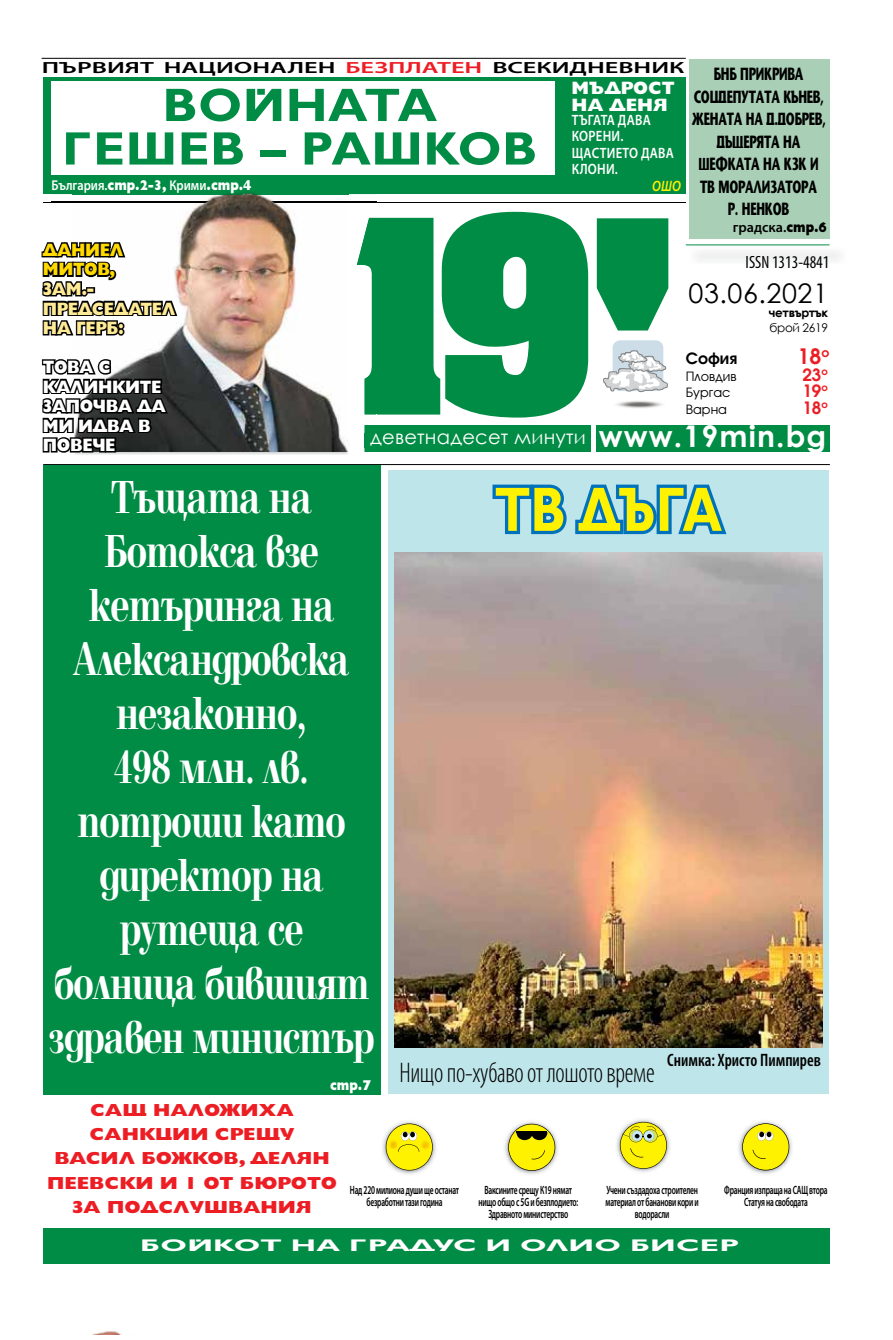
<style>
.page{position:relative;width:893px;height:1340px;background:#fff}
.page>*{position:absolute;margin:0;border:0;box-sizing:border-box;transform-origin:0 0}
.t1{font:700 63px "Gilt";letter-spacing:-.015em;color:#fff200;scale:.8 1}
.t2{font:700 48px/54px "Elfin CYR";letter-spacing:-.025em;color:#fff;text-align:center;scale:.76 1}
.t3{font:700 47.1px/43.5px "Gilt";letter-spacing:.01em;color:#008c44;text-align:center;scale:1.07 1}
.t4{font:700 29.85px "Century Gothic";letter-spacing:.04em;color:#fff}
.t5{font:300 condensed 28.5px "Myriad Pro";letter-spacing:-.015em;color:#000;scale:.92 1}
.t6{font:27px "Century Gothic";letter-spacing:.02em;color:#000}
.t7{font:700 22.35px "Avanti CYR";color:#ed1d24}
.t8{font:19.5px "Century Gothic";letter-spacing:.01em;color:#fff}
.t9{font:800 18px/19.5px "Gilt";letter-spacing:-.02em;color:#fff;scale:.9 1}
.t10{font:800 18px/19.5px "Gilt";letter-spacing:-.02em;color:#ffea95;scale:.9 1}
.t11{font:600 condensed 18px "Myriad Pro";color:#000;scale:.94 1}
.t12{font:condensed 18px "Myriad Pro";color:#000;scale:.95 1}
.t13{font:800 18px/16.5px "Gilt";color:#fff}
.t14{font:800 18px/19.5px "Gilt";letter-spacing:-.02em;color:#ffda00;scale:.9 1}
.t15{font:700 17.85px "Avanti CYR";color:#ed1d24}
.t16{font:17.7px/22.5px "Stone Sans";letter-spacing:-.01em;color:#000;text-align:center;scale:.65 1}
.t17{font:800 17.55px/24px "Gilt";color:#ed1d24;text-align:center;scale:1.11 1}
.t18{font:700 16.95px "Gilt";letter-spacing:.01em;color:#fff;scale:1.79 1}
.t19{font:700 16.35px "Avanti CYR";color:#000}
.t20{font:600 16.2px "Myriad Pro";color:#000;scale:1.63 1}
.t21{font:600 15px/16.5px "Myriad Pro";letter-spacing:.02em;color:#fff;scale:.85 1}
.t22{font:italic 600 15px "Myriad Pro";color:#fff200;scale:.85 1}
.t23{font:600 14.25px "Myriad Pro";color:#fff;scale:.87 1}
.t24{font:600 14.25px "Myriad Pro";color:#000}
.t25{font:800 14.25px "Gilt";color:#fff;scale:.87 1}
.t26{font:13.35px "Avanti CYR";color:#000}
.t27{font:600 12px/12px "Myriad Pro";letter-spacing:-.03em;color:#000;text-align:center;scale:.62 1}
.t28{font:700 12px "Century Gothic";letter-spacing:-.03em;color:#000}
.t29{font:12px "Century Gothic";letter-spacing:-.03em;color:#000}
.s1{color:#ed1d24}
.s2{font-family:"Gilt";font-weight:800}
</style>
<div class="page">
<svg style="left:597px;top:218px;width:71px;height:112px;background:#1b9858"></svg>
<div style="left:365px;top:425px;width:465px;height:27px;background:#008c44"></div>
<div style="left:591px;top:420px;width:5px;height:35px;background:#fff"></div>
<hr style="left:43px;top:202px;width:643px;height:1px;background:#000">
<hr style="left:43px;top:464px;width:787px;height:1px;background:#000">
<hr style="left:42px;top:58px;width:644px;height:1px;background:#000">
<hr style="left:686px;top:244px;width:143px;height:1px;background:#008c44">
<div style="left:43px;top:465px;width:337px;height:629px;background:#008c44"></div>
<div style="left:389px;top:470px;width:440px;height:623px;background:#bee5e9"></div>
<div style="left:43px;top:78px;width:643px;height:116px;background:#008c44"></div>
<div style="left:613px;top:340px;width:50px;height:51px;background:#ccdde7;border-radius:7px"></div>
<img style="left:616px;top:401px;width:47px;height:7px">
<svg style="left:603px;top:351px;width:65px;height:42px"></svg>
<div style="left:43px;top:1228px;width:786px;height:35px;background:#008c44"></div>
<div style="left:52px;top:81px;width:503px;height:93px;background:#fff"></div>
<img style="left:51px;top:194px;width:325px;height:258px">
<img style="left:365px;top:429px;width:11px;height:23px">
<img style="left:365px;top:433px;width:11px;height:15px">
<svg style="left:357px;top:212px;width:231px;height:217px"></svg>
<svg style="left:349px;top:202px;width:27px;height:1px"></svg>
<img style="left:357px;top:218px;width:19px;height:196px">
<svg style="left:51px;top:202px;width:21px;height:1px"></svg>
<img style="left:72px;top:202px;width:277px;height:1px">
<img style="left:237px;top:192px;width:18px;height:2px">
<img style="left:504px;top:1121px;width:54px;height:53px">
<svg style="left:508px;top:1123px;width:47px;height:47px;background:#d5cd32"></svg>
<hr style="left:516px;top:1131px;width:31px;height:1px;background:#000">
<img style="left:616px;top:1119px;width:54px;height:53px">
<svg style="left:620px;top:1121px;width:47px;height:47px;background:#e1db45"></svg>
<img style="left:738px;top:1121px;width:54px;height:53px">
<svg style="left:742px;top:1123px;width:47px;height:47px;background:#e8df3a"></svg>
<img style="left:382px;top:1121px;width:54px;height:53px">
<svg style="left:386px;top:1123px;width:47px;height:47px;background:#e8de3b"></svg>
<svg style="left:41px;top:238px;width:138px;height:100px"></svg>
<div style="left:118px;top:328px;width:6px;height:7px;border:3px solid #000;border-radius:50%"></div>
<div style="left:118px;top:322px;width:6px;height:8px;border:3px solid #000;border-radius:50%"></div>
<svg style="left:41px;top:355px;width:129px;height:99px;background:#434443"></svg>
<img style="left:98px;top:1331px;width:21px;height:2px">
<div style="left:689px;top:59px;width:140px;height:179px;background:#a9d0b6"></div>
<svg style="left:492px;top:484px;width:235px;height:51px"></svg>
<img style="left:394px;top:552px;width:428px;height:495px">
<h3 class="t20" style="left:42px;top:57px;width:396px">ПЪРВИЯТ НАЦИОНАЛЕН <span class="s1">БЕЗПЛАТЕН</span> ВСЕКИДНЕВНИК</h3>
<h3 class="t16" style="left:692px;top:63px;width:207px">БНБ ПРИКРИВА<br>СОЦДЕПУТАТА КЪНЕВ,<br>ЖЕНАТА НА Д.ДОБРЕВ,<br>ДЪЩЕРЯТА НА<br>ШЕФКАТА НА КЗК И<br>ТВ МОРАЛИЗАТОРА<br>Р. НЕНКОВ</h3>
<p class="t24" style="left:733px;top:218px;width:96px">градска.<span class="s2">стр.6</span></p>
<h3 class="t13" style="left:572px;top:80px;width:105px">МЪДРОСТ<br>НА ДЕНЯ</h3>
<p class="t21" style="left:572px;top:111px;width:122px">ТЪГАТА ДАВА<br>КОРЕНИ.<br>ЩАСТИЕТО ДАВА<br>КЛОНИ.</p>
<p class="t22" style="left:652px;top:176px;width:36px">ОШО</p>
<h3 class="t3" style="left:62px;top:84px;width:445px">ВОЙНАТА<br>ГЕШЕВ – РАШКОВ</h3>
<p class="t23" style="left:52px;top:176px;width:231px">България.<span class="s2">стр.2-3,</span> Крими<span class="s2">.стр.4</span></p>
<h3 class="t14" style="left:43px;top:240px;width:91px">ДАНИЕЛ<br>МИТОВ,</h3>
<h3 class="t10" style="left:43px;top:279px;width:149px">ЗАМ.-<br>ПРЕДСЕДАТЕЛ<br>НА ГЕРБ:</h3>
<h3 class="t9" style="left:43px;top:357px;width:138px">ТОВА С<br>КАЛИНКИТЕ<br>ЗАПОЧВА ДА<br>МИ ИДВА В<br>ПОВЕЧЕ</h3>
<h3 class="t8" style="left:370px;top:423px;width:217px">деветнадесет минути</h3>
<h3 class="t12" style="left:746px;top:252px;width:90px">ISSN 1313-4841</h3>
<h3 class="t6" style="left:688px;top:274px;width:141px">03.06.2021</h3>
<p class="t28" style="left:769px;top:304px;width:61px">четвъртък</p>
<p class="t29" style="left:769px;top:319px;width:60px">брой 2619</p>
<h3 class="t19" style="left:686px;top:348px;width:53px">София</h3>
<h3 class="t7" style="left:797px;top:342px;width:33px">18<sup>о</sup></h3>
<p class="t26" style="left:686px;top:368px;width:52px">Пловдив</p>
<h3 class="t15" style="left:802px;top:363px;width:27px">23<sup>о</sup></h3>
<p class="t26" style="left:686px;top:385px;width:46px">Бургас</p>
<h3 class="t15" style="left:802px;top:380px;width:27px">19<sup>о</sup></h3>
<p class="t26" style="left:686px;top:401px;width:43px">Варна</p>
<h3 class="t15" style="left:802px;top:396px;width:27px">18<sup>о</sup></h3>
<h3 class="t4" style="left:599px;top:413px;width:229px">www.19min.bg</h3>
<h2 class="t2" style="left:49px;top:471px;width:431px">Тъщата на<br>Ботокса взе кетъринга на<br>Александровска незаконно,<br>498 млн. лв. потроши като директор на рутеща се болница бившият здравен министър</h2>
<p class="t25" style="left:330px;top:1077px;width:48px">стр.7</p>
<h1 class="t1" style="left:494px;top:474px;width:286px">ТВ ДЪГА</h1>
<h3 class="t5" style="left:399px;top:1055px;width:279px">Нищо по-хубаво от лошото време</h3>
<h3 class="t11" style="left:667px;top:1048px;width:165px">Снимка: Христо Пимпирев</h3>
<h3 class="t17" style="left:47px;top:1098px;width:263px">САЩ НАЛОЖИХА<br>САНКЦИИ СРЕЩУ<br>ВАСИЛ БОЖКОВ, ДЕЛЯН<br>ПЕЕВСКИ И 1 ОТ БЮРОТО<br>ЗА ПОДСЛУШВАНИЯ</h3>
<p class="t27" style="left:350px;top:1183px;width:178px">Над 220 милиона души ще останат безработни тази година</p>
<p class="t27" style="left:478px;top:1183px;width:163px">Ваксините срещу К19 нямат нищо общо с 5G и безплодието:<br>Здравното министерство</p>
<p class="t27" style="left:605px;top:1183px;width:152px">Учени създадоха строителен материал от бананови кори и водорасли</p>
<p class="t27" style="left:724px;top:1183px;width:168px">Франция изпраща на САЩ втора<br>Статуя на свободата</p>
<h3 class="t18" style="left:140px;top:1236px;width:336px">БОЙКОТ НА ГРАДУС И ОЛИО БИСЕР</h3>
</div>
